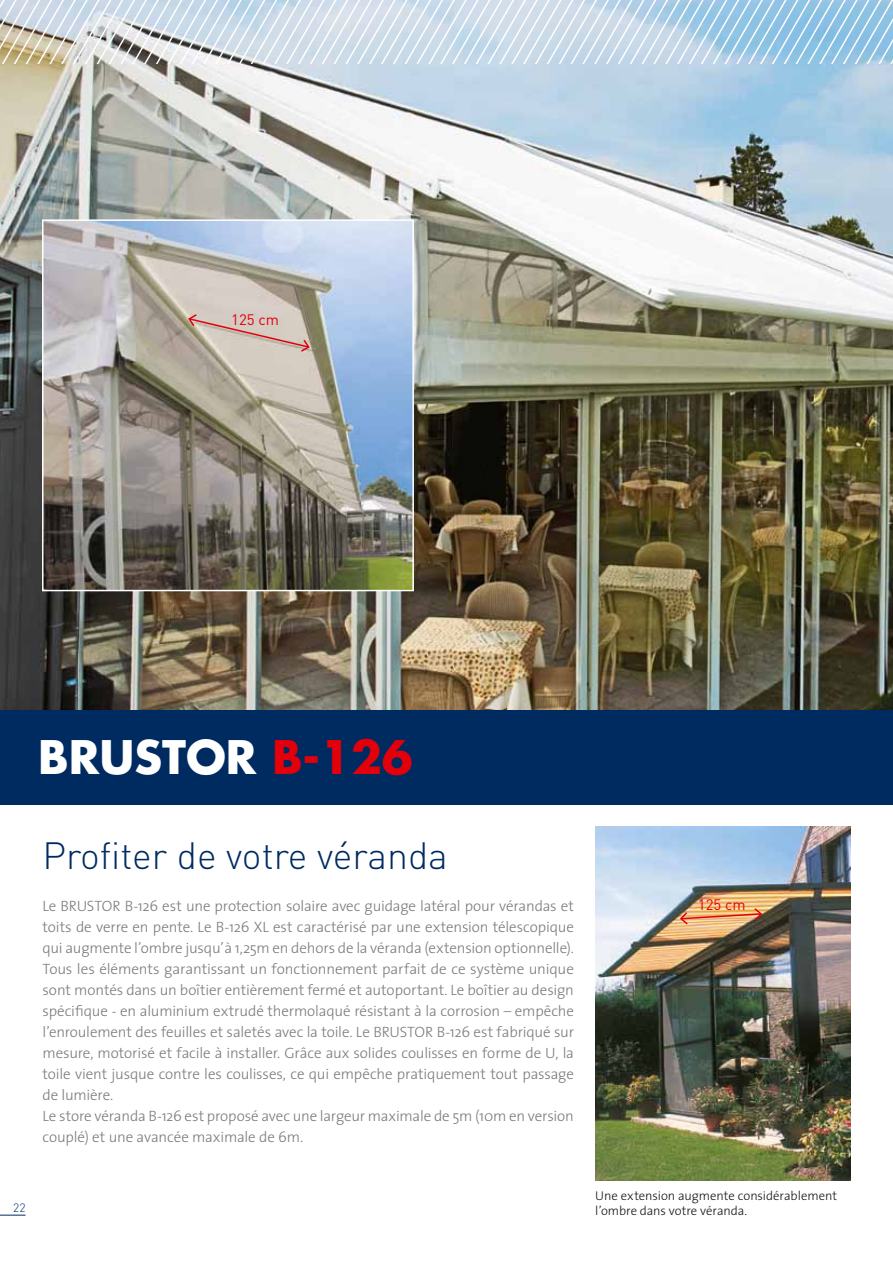
<style>
.page{position:relative;width:893px;height:1263px;background:#fff}
.page>*{position:absolute;margin:0;border:0;box-sizing:border-box;transform-origin:0 0}
.t1{font:700 45px "Futura Std";color:#fff}
.t2{font:300 37.5px "DIN";color:#002b61}
.t3{font:300 15px/21px "The Sans";letter-spacing:-.01em;color:#7a7b7a}
.t4{font:15px "DIN";color:#e3000b}
.t5{font:300 12.75px/15px "The Sans";letter-spacing:-.005em;color:#181716}
.t6{font:300 12px "DIN";color:#002b61}
.s1{color:#e3000b}
</style>
<div class="page">
<div style="left:0;top:709px;width:893px;height:96px;background:#002b61"></div>
<svg style="left:0;top:1215px;width:26px;height:1px"></svg>
<img style="left:0;top:64px;width:893px;height:645px">
<svg style="left:0;top:0;width:893px;height:64px;background:#c4d6e3"></svg>
<img style="left:595px;top:826px;width:255px;height:355px">
<svg style="left:679px;top:906px;width:84px;height:20px;background:#dca370"></svg>
<img style="left:45px;top:222px;width:366px;height:366px">
<div style="left:42px;top:219px;width:372px;height:372px;border:2px solid #fff"></div>
<svg style="left:187px;top:313px;width:124px;height:40px;background:#cdbab0"></svg>
<p class="t4" style="left:231px;top:310px;width:49px">125 cm</p>
<h1 class="t1" style="left:38px;top:727px;width:376px">BRUSTOR <span class="s1">B-126</span></h1>
<h2 class="t2" style="left:43px;top:833px;width:407px">Profiter de votre véranda</h2>
<p class="t3" style="left:43px;top:895px;width:533px">Le BRUSTOR B-126 est une protection solaire avec guidage latéral pour vérandas et toits de verre en pente. Le B-126 XL est caractérisé par une extension télescopique qui augmente l’ombre jusqu’à 1,25m en dehors de la véranda (extension optionnelle).<br>Tous les éléments garantissant un fonctionnement parfait de ce système unique sont montés dans un boîtier entièrement fermé et autoportant. Le boîtier au design spécifique - en aluminium extrudé thermolaqué résistant à la corrosion – empêche l’enroulement des feuilles et saletés avec la toile. Le BRUSTOR B-126 est fabriqué sur mesure, motorisé et facile à installer. Grâce aux solides coulisses en forme de U, la toile vient jusque contre les coulisses, ce qui empêche pratiquement tout passage de lumière.<br>Le store véranda B-126 est proposé avec une largeur maximale de 5m (10m en version couplé) et une avancée maximale de 6m.</p>
<p class="t6" style="left:13px;top:1200px;width:14px">22</p>
<p class="t4" style="left:698px;top:895px;width:49px">125 cm</p>
<p class="t5" style="left:595px;top:1188px;width:243px">Une extension augmente considérablement l’ombre dans votre véranda.</p>
</div>
